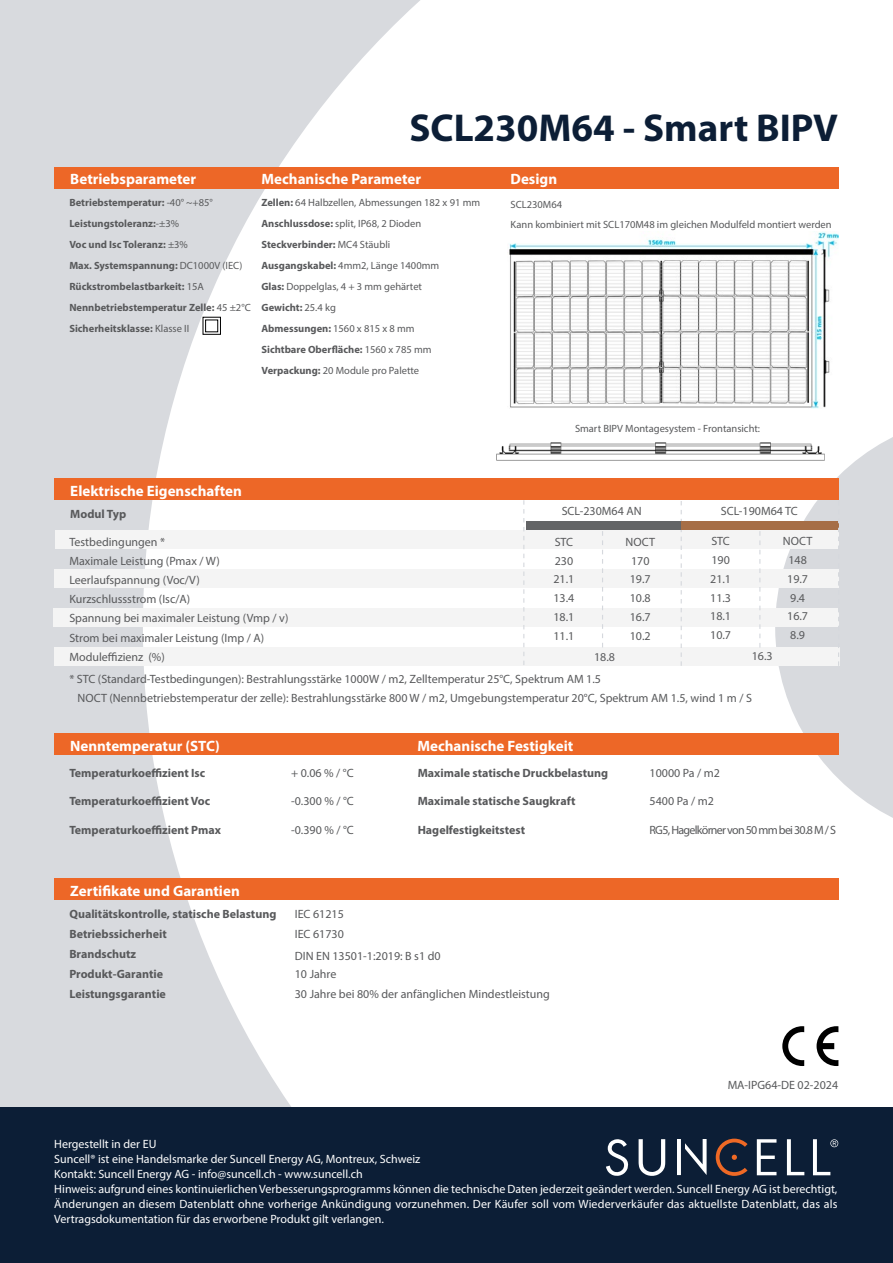
<style>
.page{position:relative;width:893px;height:1263px;background:#fff}
.page>*{position:absolute;margin:0;border:0;box-sizing:border-box;transform-origin:0 0}
.t1{font:700 39px "Myriad Pro";color:#0c1e36}
.t2{font:700 15px "Myriad Pro";color:#fff}
.t3{font:12px/18.9px "Myriad Pro";color:#58595b}
.t4{font:12px/15.1px "Myriad Pro";color:#fff}
.t5{font:700 12px "Myriad Pro";color:#58595b}
.t6{font:12px "Myriad Pro";letter-spacing:-.06em;color:#58595b}
.t7{font:10.5px/21px "Myriad Pro";color:#58595b}
.t8{font:700 10.5px/21px "Myriad Pro";color:#58595b}
.s1{font-weight:400}
.s2{font-weight:700}
</style>
<div class="page">
<svg style="left:775px;top:437px;width:118px;height:381px;fill:#d8dade"></svg>
<svg style="left:0;top:0;width:439px;height:1107px;fill:#d8dade"></svg>
<div style="left:54px;top:647px;width:786px;height:19px;background:#f4f4f4"></div>
<div style="left:54px;top:569px;width:785px;height:18px;background:#f4f4f4"></div>
<div style="left:53px;top:609px;width:786px;height:18px;background:#f4f4f4"></div>
<div style="left:55px;top:531px;width:783px;height:18px;background:#f4f4f4"></div>
<div style="left:0;top:1107px;width:893px;height:156px;background:#0c1e36"></div>
<div style="left:54px;top:168px;width:785px;height:21px;background:#ed6727"></div>
<div style="left:54px;top:879px;width:785px;height:21px;background:#ed6727"></div>
<div style="left:54px;top:734px;width:785px;height:21px;background:#ed6727"></div>
<div style="left:54px;top:478px;width:785px;height:21px;background:#ed6727"></div>
<svg style="left:606px;top:1139px;width:22px;height:37px"></svg>
<svg style="left:639px;top:1139px;width:26px;height:37px"></svg>
<svg style="left:716px;top:1139px;width:31px;height:37px"></svg>
<svg style="left:757px;top:1139px;width:19px;height:36px"></svg>
<svg style="left:787px;top:1139px;width:17px;height:36px"></svg>
<svg style="left:677px;top:1139px;width:30px;height:36px"></svg>
<svg style="left:813px;top:1139px;width:25px;height:36px"></svg>
<svg style="left:205px;top:319px;width:14px;height:14px"></svg>
<div style="left:203px;top:317px;width:18px;height:18px;border:1px solid #000"></div>
<div style="left:206px;top:320px;width:12px;height:12px;background:#fff"></div>
<div style="left:205px;top:320px;width:13px;height:12px;border:1px solid #000"></div>
<svg style="left:782px;top:1026px;width:22px;height:40px"></svg>
<svg style="left:817px;top:1026px;width:21px;height:40px"></svg>
<svg style="left:523px;top:500px;width:1px;height:165px"></svg>
<svg style="left:602px;top:530px;width:1px;height:117px"></svg>
<svg style="left:681px;top:501px;width:1px;height:165px"></svg>
<svg style="left:759px;top:530px;width:1px;height:118px"></svg>
<div style="left:526px;top:522px;width:154px;height:8px;background:#636466"></div>
<div style="left:682px;top:522px;width:157px;height:8px;background:#a66e46"></div>
<svg style="left:838px;top:501px;width:1px;height:165px"></svg>
<img style="left:509px;top:232px;width:329px;height:177px">
<img style="left:497px;top:440px;width:328px;height:22px">
<h1 class="t1" style="left:409px;top:102px;width:430px">SCL230M64 - Smart BIPV</h1>
<p class="t2" style="left:70px;top:169px;width:127px">Betriebsparameter</p>
<p class="t2" style="left:261px;top:169px;width:161px">Mechanische Parameter</p>
<p class="t2" style="left:511px;top:169px;width:48px">Design</p>
<p class="t8" style="left:69px;top:192px;width:183px">Betriebstemperatur: <span class="s1">-40° ~+85°<br></span>Leistungstoleranz:<span class="s1">-±3%<br></span>Voc und Isc Toleranz: <span class="s1">±3%<br></span>Max. Systemspannung: <span class="s1">DC1000V (IEC)<br></span>Rückstrombelastbarkeit: <span class="s1">15A<br></span>Nennbetriebstemperatur Zelle: <span class="s1">45 ±2°C<br></span>Sicherheitsklasse: <span class="s1">Klasse II</span></p>
<p class="t7" style="left:261px;top:192px;width:220px"><span class="s2">Zellen:</span> 64 Halbzellen, Abmessungen 182 x 91 mm <span class="s2">Anschlussdose:</span> split, IP68, 2 Dioden <span class="s2">Steckverbinder:</span> MC4 Stäubli<br><span class="s2">Ausgangskabel:</span> 4mm2, Länge 1400mm<br><span class="s2">Glas:</span> Doppelglas, 4 + 3 mm gehärtet<br><span class="s2">Gewicht:</span> 25.4 kg<br><span class="s2">Abmessungen:</span> 1560 x 815 x 8 mm<br><span class="s2">Sichtbare Oberfläche:</span> 1560 x 785 mm <span class="s2">Verpackung:</span> 20 Module pro Palette</p>
<p class="t2" style="left:70px;top:481px;width:173px">Elektrische Eigenschaften</p>
<p class="t7" style="left:511px;top:194px;width:53px">SCL230M64</p>
<p class="t7" style="left:511px;top:214px;width:323px">Kann kombiniert mit SCL170M48 im gleichen Modulfeld montiert werden</p>
<p class="t7" style="left:575px;top:418px;width:187px">Smart BIPV Montagesystem - Frontansicht:</p>
<p class="t5" style="left:70px;top:506px;width:57px">Modul Typ</p>
<p class="t3" style="left:562px;top:502px;width:81px">SCL-230M64 AN</p>
<p class="t3" style="left:721px;top:501px;width:78px">SCL-190M64 TC</p>
<p class="t3" style="left:710px;top:531px;width:22px;text-align:justify">STC 190<br>21.1<br>11.3<br>18.1<br>10.7</p>
<p class="t3" style="left:783px;top:531px;width:31px;text-align:center">NOCT<br>148<br>19.7<br>9.4<br>16.7<br>8.9</p>
<p class="t3" style="left:752px;top:647px;width:22px">16.3</p>
<p class="t3" style="left:69px;top:532px;width:221px">Testbedingungen *<br>Maximale Leistung (Pmax / W)<br>Leerlaufspannung (Voc/V)<br>Kurzschlussstrom (Isc/A)<br>Spannung bei maximaler Leistung (Vmp / v)<br>Strom bei maximaler Leistung (Imp / A)<br>Moduleffizienz (%)</p>
<p class="t3" style="left:78px;top:670px;width:676px;line-height:18.3px;text-indent:-8px">* STC (Standard-Testbedingungen): Bestrahlungsstärke 1000W / m2, Zelltemperatur 25°C, Spektrum AM 1.5<br>NOCT (Nennbetriebstemperatur der zelle): Bestrahlungsstärke 800 W / m2, Umgebungstemperatur 20°C, Spektrum AM 1.5, wind 1 m / S</p>
<p class="t3" style="left:553px;top:532px;width:22px;text-align:justify">STC 230<br>21.1<br>13.4<br>18.1<br>11.1</p>
<p class="t3" style="left:626px;top:532px;width:31px;text-align:center">NOCT<br>170<br>19.7<br>10.8<br>16.7<br>10.2</p>
<p class="t3" style="left:594px;top:647px;width:22px">18.8</p>
<p class="t2" style="left:70px;top:736px;width:151px">Nenntemperatur (STC)</p>
<p class="t2" style="left:417px;top:736px;width:157px">Mechanische Festigkeit</p>
<p class="t5" style="left:69px;top:765px;width:137px">Temperaturkoeffizient Isc</p>
<p class="t5" style="left:69px;top:793px;width:142px">Temperaturkoeffizient Voc</p>
<p class="t5" style="left:69px;top:822px;width:153px">Temperaturkoeffizient Pmax</p>
<p class="t2" style="left:70px;top:881px;width:171px">Zertifikate und Garantien</p>
<p class="t3" style="left:291px;top:763px;width:64px">+ 0.06 % / °C</p>
<p class="t3" style="left:291px;top:792px;width:64px">-0.300 % / °C</p>
<p class="t3" style="left:291px;top:820px;width:64px">-0.390 % / °C</p>
<p class="t5" style="left:418px;top:765px;width:192px">Maximale statische Druckbelastung</p>
<p class="t5" style="left:418px;top:793px;width:159px">Maximale statische Saugkraft</p>
<p class="t5" style="left:418px;top:822px;width:109px">Hagelfestigkeitstest</p>
<p class="t5" style="left:69px;top:906px;width:209px">Qualitätskontrolle, statische Belastung</p>
<p class="t3" style="left:295px;top:904px;width:51px">IEC 61215</p>
<p class="t5" style="left:69px;top:926px;width:99px">Betriebssicherheit</p>
<p class="t3" style="left:295px;top:924px;width:51px">IEC 61730</p>
<p class="t5" style="left:69px;top:946px;width:68px">Brandschutz</p>
<p class="t3" style="left:295px;top:946px;width:147px">DIN EN 13501-1:2019: B s1 d0</p>
<p class="t5" style="left:69px;top:966px;width:95px">Produkt-Garantie</p>
<p class="t3" style="left:295px;top:964px;width:43px">10 Jahre</p>
<p class="t5" style="left:69px;top:986px;width:98px">Leistungsgarantie</p>
<p class="t3" style="left:295px;top:984px;width:257px">30 Jahre bei 80% der anfänglichen Mindestleistung</p>
<p class="t3" style="left:649px;top:763px;width:72px">10000 Pa / m2</p>
<p class="t3" style="left:649px;top:792px;width:66px">5400 Pa / m2</p>
<p class="t6" style="left:649px;top:822px;width:188px">RG5, Hagelkörner von 50 mm bei 30.8 M / S</p>
<p class="t3" style="left:728px;top:1076px;width:112px">MA-IPG64-DE 02-2024</p>
<p class="t4" style="left:54px;top:1136px;width:785px">Hergestellt in der EU<br>Suncell® ist eine Handelsmarke der Suncell Energy AG, Montreux, Schweiz<br>Kontakt: Suncell Energy AG - info@suncell.ch - www.suncell.ch<br>Hinweis: aufgrund eines kontinuierlichen Verbesserungsprogramms können die technische Daten jederzeit geändert werden. Suncell Energy AG ist berechtigt, Änderungen an diesem Datenblatt ohne vorherige Ankündigung vorzunehmen. Der Käufer soll vom Wiederverkäufer das aktuellste Datenblatt, das als Vertragsdokumentation für das erworbene Produkt gilt verlangen.</p>
</div>
